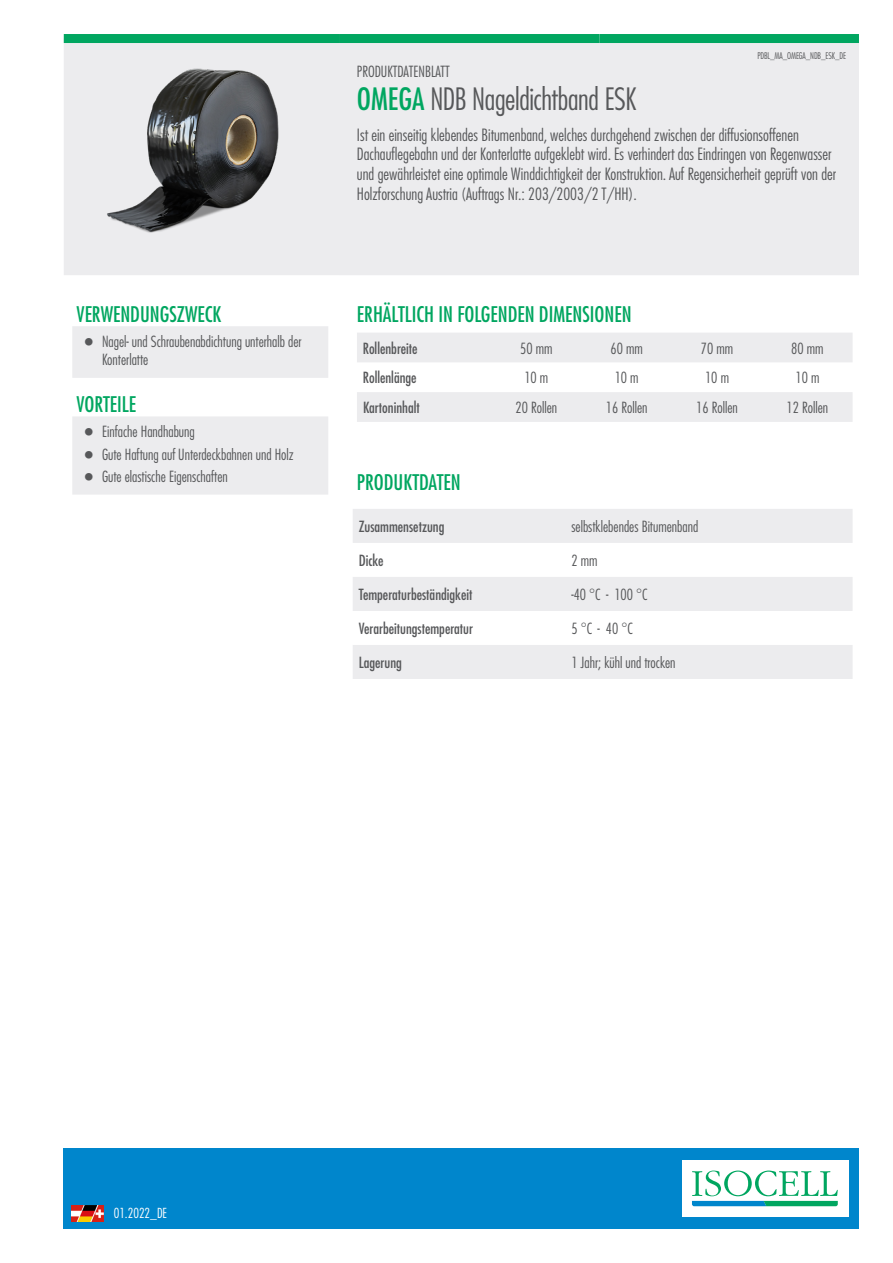
<style>
.page{position:relative;width:893px;height:1263px;background:#fff}
.page>*{position:absolute;margin:0;border:0;box-sizing:border-box;transform-origin:0 0}
.t1{font:300 condensed 30px "Futura LT Pro";letter-spacing:-.015em;color:#57585a}
.t2{font:500 condensed 21px "Futura LT Pro";color:#00a660}
.t3{font:300 condensed 16.5px/19.8px "Futura LT Pro";color:#57585a}
.t4{font:300 condensed 15px/22.2px "Futura LT Pro";color:#57585a}
.t5{font:500 condensed 15px "Futura LT Pro";color:#57585a}
.t6{font:300 condensed 13.5px "Futura LT Pro";color:#fff}
.t7{font:300 condensed 9px "Futura LT Pro";letter-spacing:-.01em;color:#57585a}
.s1{font-weight:500;color:#00a660}
</style>
<div class="page">
<div style="left:64px;top:1148px;width:795px;height:81px;background:#0086cc"></div>
<div style="left:682px;top:1160px;width:166px;height:57px;background:#fff"></div>
<svg style="left:692px;top:1170px;width:146px;height:36px"></svg>
<img style="left:71px;top:1205px;width:32px;height:16px">
<div style="left:64px;top:43px;width:795px;height:232px;background:#ececee"></div>
<div style="left:64px;top:34px;width:276px;height:9px;background:#00a660"></div>
<div style="left:340px;top:34px;width:259px;height:9px;background:#00a660"></div>
<div style="left:599px;top:34px;width:260px;height:9px;background:#00a660"></div>
<svg style="left:357px;top:333px;width:496px;height:89px"></svg>
<svg style="left:353px;top:509px;width:500px;height:170px;fill:#ececee"></svg>
<img style="left:64px;top:47px;width:281px;height:196px">
<svg style="left:72px;top:326px;width:256px;height:169px"></svg>
<p class="t2" style="left:77px;top:300px;width:147px">VERWENDUNGSZWECK</p>
<p class="t4" style="left:102px;top:332px;width:201px;line-height:18px">Nagel- und Schraubenabdichtung unterhalb der<br>Konterlatte</p>
<p class="t2" style="left:77px;top:390px;width:61px">VORTEILE</p>
<p class="t4" style="left:102px;top:421px;width:193px">Einfache Handhabung<br>Gute Haftung auf Unterdeckbahnen und Holz<br>Gute elastische Eigenschaften</p>
<p class="t4" style="left:357px;top:60px;width:94px">PRODUKTDATENBLATT</p>
<p class="t7" style="left:757px;top:50px;width:90px">PDBL_MA_OMEGA_NDB_ESK_DE</p>
<h1 class="t1" style="left:357px;top:80px;width:281px"><span class="s1">OMEGA</span> NDB Nageldichtband ESK</h1>
<p class="t3" style="left:357px;top:125px;width:481px">Ist ein einseitig klebendes Bitumenband, welches durchgehend zwischen der diffusionsoffenen Dachauflegebahn und der Konterlatte aufgeklebt wird. Es verhindert das Eindringen von Regenwasser und gewährleistet eine optimale Winddichtigkeit der Konstruktion. Auf Regensicherheit geprüft von der Holzforschung Austria (Auftrags Nr.: 203/2003/2 T/HH).</p>
<p class="t2" style="left:357px;top:300px;width:276px">ERHÄLTLICH IN FOLGENDEN DIMENSIONEN</p>
<p class="t5" style="left:363px;top:338px;width:56px">Rollenbreite</p>
<p class="t4" style="left:520px;top:337px;width:34px">50 mm</p>
<p class="t4" style="left:610px;top:337px;width:34px">60 mm</p>
<p class="t4" style="left:701px;top:337px;width:34px">70 mm</p>
<p class="t4" style="left:791px;top:337px;width:34px">80 mm</p>
<p class="t5" style="left:363px;top:368px;width:55px">Rollenlänge</p>
<p class="t4" style="left:524px;top:367px;width:25px">10 m</p>
<p class="t4" style="left:615px;top:367px;width:25px">10 m</p>
<p class="t4" style="left:705px;top:367px;width:25px">10 m</p>
<p class="t4" style="left:795px;top:367px;width:25px">10 m</p>
<p class="t5" style="left:363px;top:397px;width:58px">Kartoninhalt</p>
<p class="t4" style="left:516px;top:396px;width:43px">20 Rollen</p>
<p class="t4" style="left:606px;top:396px;width:43px">16 Rollen</p>
<p class="t4" style="left:696px;top:396px;width:43px">16 Rollen</p>
<p class="t4" style="left:787px;top:396px;width:43px">12 Rollen</p>
<p class="t2" style="left:357px;top:468px;width:105px">PRODUKTDATEN</p>
<p class="t5" style="left:359px;top:516px;width:87px">Zusammensetzung</p>
<p class="t4" style="left:571px;top:515px;width:128px">selbstklebendes Bitumenband</p>
<p class="t5" style="left:359px;top:550px;width:27px">Dicke</p>
<p class="t4" style="left:571px;top:549px;width:28px">2 mm</p>
<p class="t5" style="left:359px;top:584px;width:115px">Temperaturbeständigkeit</p>
<p class="t4" style="left:571px;top:583px;width:78px">-40 °C - 100 °C</p>
<p class="t5" style="left:359px;top:618px;width:116px">Verarbeitungstemperatur</p>
<p class="t4" style="left:571px;top:617px;width:63px">5 °C - 40 °C</p>
<p class="t5" style="left:359px;top:652px;width:45px">Lagerung</p>
<p class="t4" style="left:571px;top:651px;width:106px">1 Jahr; kühl und trocken</p>
<p class="t6" style="left:114px;top:1204px;width:55px">01.2022_DE</p>
</div>
